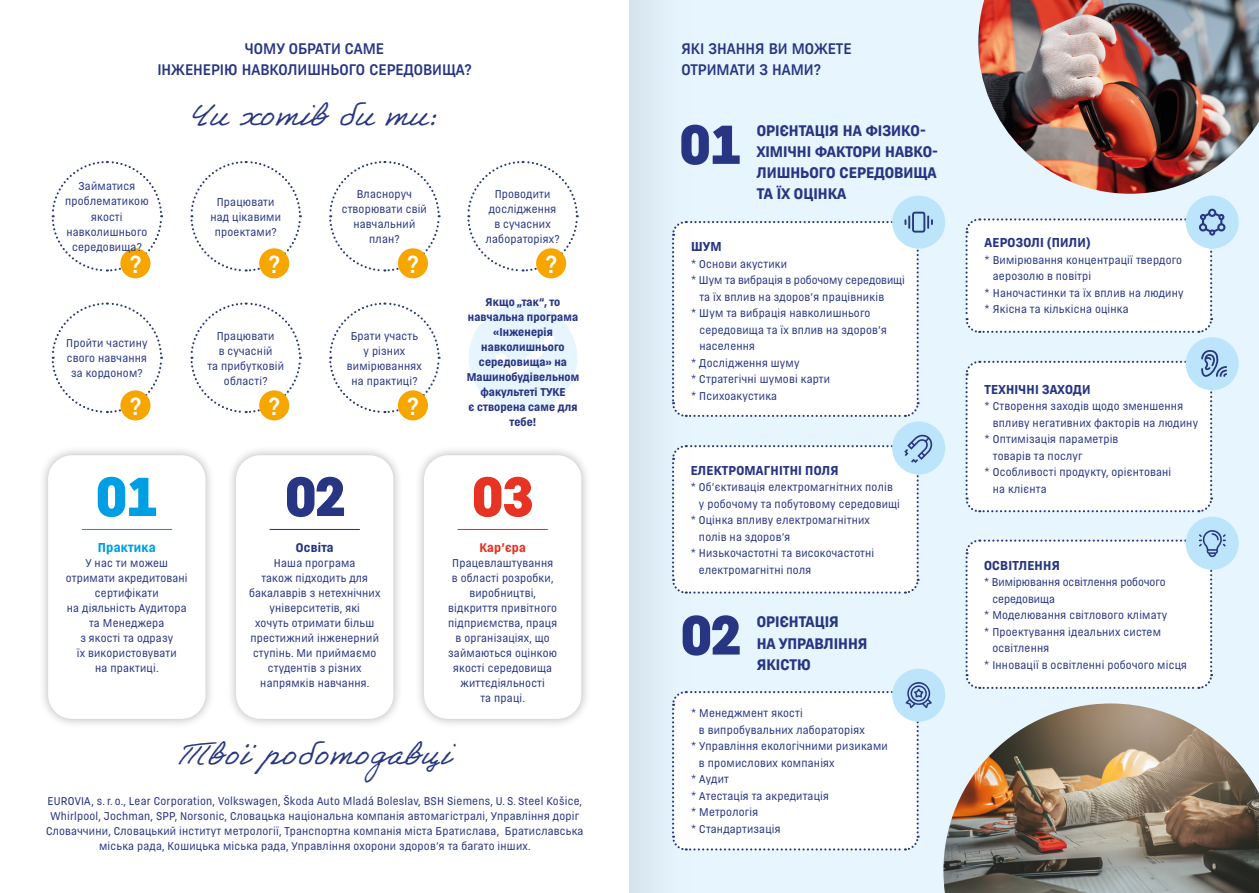
<style>
.page{position:relative;width:1259px;height:893px;background:#fff}
.page>*{position:absolute;margin:0;border:0;box-sizing:border-box;transform-origin:0 0}
.t1{font:900 50.85px "Normatica";color:#283583}
.t2{font:900 50.85px "Normatica";color:#009fe3}
.t3{font:900 50.85px "Normatica";color:#e63323}
.t4{font:31.8px "Adobe Handwriting Ernie";color:#273680}
.t5{font:500 22.95px "Normatica";color:#fff}
.t6{font:700 14.25px/21px "Normatica";color:#283583}
.t7{font:500 14.25px/21px "Normatica";color:#283583;text-align:center}
.t8{font:700 12px "Normatica";letter-spacing:.02em;color:#283583}
.t9{font:700 12px "Normatica";letter-spacing:.02em;color:#009fe3}
.t10{font:700 11.7px "Normatica";letter-spacing:.02em;color:#e63323}
.t11{font:700 11.7px "Normatica";letter-spacing:.02em;color:#283583}
.t12{font:10.5px/15px "Normatica";letter-spacing:.02em;color:#283583;text-align:center}
.t13{font:700 10.5px/15px "Normatica";letter-spacing:.01em;color:#283583;text-align:center}
.t14{font:10.5px "Normatica";color:#283583}
</style>
<div class="page">
<svg style="left:469px;top:303px;width:108px;height:109px"></svg>
<div style="left:38px;top:445px;width:177px;height:284px;background:#000;opacity:.3"></div>
<div style="left:48px;top:455px;width:157px;height:264px;background:#fff;border-radius:24px"></div>
<div style="left:226px;top:445px;width:177px;height:284px;background:#000;opacity:.3"></div>
<div style="left:236px;top:455px;width:157px;height:264px;background:#fff;border-radius:24px"></div>
<div style="left:414px;top:445px;width:177px;height:284px;background:#000;opacity:.3"></div>
<div style="left:424px;top:455px;width:157px;height:264px;background:#fff;border-radius:24px"></div>
<svg style="left:51px;top:161px;width:112px;height:112px"></svg>
<svg style="left:51px;top:302px;width:112px;height:112px"></svg>
<svg style="left:190px;top:161px;width:112px;height:112px"></svg>
<svg style="left:190px;top:302px;width:112px;height:112px"></svg>
<svg style="left:329px;top:161px;width:112px;height:112px"></svg>
<svg style="left:329px;top:302px;width:112px;height:112px"></svg>
<svg style="left:467px;top:161px;width:112px;height:112px"></svg>
<hr style="left:82px;top:529px;width:90px;height:1px;background:#009fe3">
<hr style="left:270px;top:529px;width:90px;height:1px;background:#283583">
<hr style="left:457px;top:529px;width:91px;height:1px;background:#e63323">
<div style="left:120px;top:248px;width:30px;height:30px;background:#f7a600;border-radius:50%"></div>
<div style="left:120px;top:390px;width:30px;height:30px;background:#f7a600;border-radius:50%"></div>
<div style="left:259px;top:248px;width:30px;height:30px;background:#f7a600;border-radius:50%"></div>
<div style="left:259px;top:390px;width:30px;height:30px;background:#f7a600;border-radius:50%"></div>
<div style="left:398px;top:248px;width:30px;height:30px;background:#f7a600;border-radius:50%"></div>
<div style="left:398px;top:390px;width:30px;height:30px;background:#f7a600;border-radius:50%"></div>
<div style="left:536px;top:248px;width:30px;height:30px;background:#f7a600;border-radius:50%"></div>
<div style="left:629px;top:0;width:630px;height:893px;background:#e6f5fe"></div>
<img style="left:978px;top:0;width:281px;height:194px">
<img style="left:943px;top:703px;width:316px;height:190px">
<div style="left:892px;top:196px;width:53px;height:53px;background:#bce4fa;border-radius:50%"></div>
<svg style="left:693px;top:212px;width:240px;height:205px;background:#f9fbfd"></svg>
<div style="left:1185px;top:337px;width:53px;height:53px;background:#bce4fa;border-radius:50%"></div>
<svg style="left:965px;top:350px;width:262px;height:163px;background:#f6f9fc"></svg>
<div style="left:892px;top:669px;width:53px;height:53px;background:#bce4fa;border-radius:50%"></div>
<svg style="left:693px;top:680px;width:239px;height:171px;background:#f6f9fc"></svg>
<div style="left:1185px;top:517px;width:53px;height:53px;background:#bce4fa;border-radius:50%"></div>
<svg style="left:965px;top:529px;width:260px;height:160px;background:#f6f9fc"></svg>
<div style="left:892px;top:421px;width:53px;height:54px;background:#bce4fa;border-radius:50%"></div>
<svg style="left:693px;top:435px;width:239px;height:159px;background:#f7fafc"></svg>
<div style="left:1185px;top:196px;width:53px;height:53px;background:#bce4fa;border-radius:50%"></div>
<svg style="left:965px;top:209px;width:260px;height:124px;background:#f5f8fc"></svg>
<svg style="left:629px;top:0;width:64px;height:893px"></svg>
<h3 class="t7" style="left:157px;top:38px;width:316px">ЧОМУ ОБРАТИ САМЕ<br>ІНЖЕНЕРІЮ НАВКОЛИШНЬОГО СЕРЕДОВИЩА?</h3>
<h2 class="t4" style="left:190px;top:95px;width:250px">Чи хотів би ти:</h2>
<p class="t12" style="left:65px;top:179px;width:85px">Займатися проблематикою якості навколишнього середовища?</p>
<h3 class="t5" style="left:130px;top:250px;width:13px">?</h3>
<p class="t12" style="left:66px;top:336px;width:83px">Пройти частину свого навчання за кордоном?</p>
<h3 class="t5" style="left:130px;top:392px;width:13px">?</h3>
<p class="t12" style="left:210px;top:194px;width:72px">Працювати над цікавими проектами?</p>
<p class="t12" style="left:342px;top:187px;width:87px">Власноруч створювати свій навчальний план?</p>
<p class="t12" style="left:486px;top:187px;width:75px">Проводити дослідження в сучасних лабораторіях?</p>
<h3 class="t5" style="left:268px;top:250px;width:13px">?</h3>
<h3 class="t5" style="left:407px;top:250px;width:13px">?</h3>
<h3 class="t5" style="left:545px;top:250px;width:13px">?</h3>
<p class="t12" style="left:207px;top:328px;width:78px">Працювати<br>в сучасній<br>та прибутковій області?</p>
<h3 class="t5" style="left:268px;top:392px;width:13px">?</h3>
<p class="t12" style="left:347px;top:328px;width:76px">Брати участь у різних вимірюваннях на практиці?</p>
<h3 class="t5" style="left:407px;top:392px;width:13px">?</h3>
<p class="t13" style="left:467px;top:294px;width:114px">Якщо „так“, то навчальна програма «Інженерія навколишнього середовища» на<br>Машинобудівельном факультеті ТУКЕ<br>є створена саме для тебе!</p>
<h1 class="t2" style="left:96px;top:463px;width:63px">01</h1>
<h1 class="t1" style="left:285px;top:463px;width:61px">02</h1>
<h1 class="t3" style="left:472px;top:463px;width:63px">03</h1>
<p class="t9" style="left:98px;top:540px;width:60px">Практика</p>
<p class="t12" style="left:66px;top:555px;width:123px">У нас ти можеш отримати акредитовані сертифікати<br>на діяльність Аудитора та Менеджера<br>з якості та одразу<br>їх використовувати<br>на практиці.</p>
<p class="t11" style="left:296px;top:540px;width:39px">Освіта</p>
<p class="t12" style="left:249px;top:555px;width:133px">Наша програма<br>також підходить для бакалаврів з нетехнічних університетів, які<br>хочуть отримати більш престижний інженерний ступінь. Ми приймаємо студентів з різних напрямків навчання.</p>
<p class="t10" style="left:479px;top:540px;width:48px">Кар’єра</p>
<p class="t12" style="left:448px;top:555px;width:110px">Працевлаштування в області розробки, виробництві, відкриття привітного підприємства, праця в організаціях, що займаються оцінкою якості середовища життєдіяльності<br>та праці.</p>
<h2 class="t4" style="left:178px;top:735px;width:275px">Твої роботодавці</h2>
<p class="t12" style="left:46px;top:794px;width:539px">EUROVIA, s. r. o., Lear Corporation, Volkswagen, Škoda Auto Mladá Boleslav, BSH Siemens, U. S. Steel Košice, Whirlpool, Jochman, SPP, Norsonic, Словацька національна компанія автомагістралі, Управління доріг Словаччини, Словацький інститут метрології, Транспортна компанія міста Братислава, Братиславська міська рада, Кошицька міська рада, Управління охорони здоров’я та багато інших.</p>
<h3 class="t7" style="left:681px;top:38px;width:172px;text-align:left">ЯКІ ЗНАННЯ ВИ МОЖЕТЕ<br>ОТРИМАТИ З НАМИ?</h3>
<h1 class="t1" style="left:679px;top:111px;width:63px">01</h1>
<h3 class="t6" style="left:757px;top:120px;width:183px">ОРІЄНТАЦІЯ НА ФІЗИКО-<br>ХІМІЧНІ ФАКТОРИ НАВКО-<br>ЛИШНЬОГО СЕРЕДОВИЩА<br>ТА ЇХ ОЦІНКА</h3>
<p class="t8" style="left:691px;top:239px;width:32px">ШУМ</p>
<p class="t12" style="left:691px;top:256px;width:97px">* Основи акустики</p>
<p class="t14" style="left:691px;top:274px;width:215px">* Шум та вибрація в робочому середовищі</p>
<p class="t12" style="left:699px;top:289px;width:186px">та їх вплив на здоров’я працівників</p>
<p class="t12" style="left:691px;top:306px;width:181px">* Шум та вибрація навколишнього</p>
<p class="t12" style="left:699px;top:322px;width:189px">середовища та їх вплив на здоров’я</p>
<p class="t12" style="left:699px;top:339px;width:57px">населення</p>
<p class="t12" style="left:691px;top:355px;width:110px">* Дослідження шуму</p>
<p class="t12" style="left:691px;top:372px;width:141px">* Стратегічні шумові карти</p>
<p class="t12" style="left:691px;top:388px;width:88px">* Психоакустика</p>
<p class="t8" style="left:690px;top:463px;width:149px">ЕЛЕКТРОМАГНІТНІ ПОЛЯ</p>
<p class="t12" style="left:690px;top:480px;width:204px">* Об’єктивація електромагнітних полів</p>
<p class="t12" style="left:699px;top:496px;width:203px">у робочому та побутовому середовищі</p>
<p class="t12" style="left:690px;top:513px;width:181px">* Оцінка впливу електромагнітних</p>
<p class="t12" style="left:699px;top:529px;width:93px">полів на здоров’я</p>
<p class="t12" style="left:690px;top:546px;width:185px">* Низькочастотні та високочастотні</p>
<p class="t12" style="left:699px;top:562px;width:114px">електромагнітні поля</p>
<h1 class="t1" style="left:681px;top:602px;width:61px">02</h1>
<h3 class="t6" style="left:757px;top:611px;width:112px">ОРІЄНТАЦІЯ<br>НА УПРАВЛІННЯ<br>ЯКІСТЮ</h3>
<p class="t12" style="left:691px;top:705px;width:113px">* Менеджмент якості</p>
<p class="t12" style="left:699px;top:722px;width:167px">в випробувальних лабораторіях</p>
<p class="t12" style="left:691px;top:738px;width:198px">* Управління екологічними ризиками</p>
<p class="t12" style="left:699px;top:755px;width:137px">в промислових компаніях</p>
<p class="t12" style="left:691px;top:771px;width:39px">* Аудит</p>
<p class="t12" style="left:691px;top:788px;width:139px">* Атестація та акредитація</p>
<p class="t12" style="left:691px;top:804px;width:69px">* Метрологія</p>
<p class="t12" style="left:691px;top:821px;width:91px">* Стандартизація</p>
<p class="t8" style="left:984px;top:235px;width:107px">АЕРОЗОЛІ (ПИЛИ)</p>
<p class="t12" style="left:984px;top:252px;width:199px">* Вимірювання концентрації твердого</p>
<p class="t12" style="left:993px;top:269px;width:100px">аерозолю в повітрі</p>
<p class="t12" style="left:984px;top:285px;width:201px">* Наночастинки та їх вплив на людину</p>
<p class="t12" style="left:984px;top:302px;width:146px">* Якісна та кількісна оцінка</p>
<p class="t8" style="left:984px;top:381px;width:108px">ТЕХНІЧНІ ЗАХОДИ</p>
<p class="t12" style="left:984px;top:398px;width:200px">* Створення заходів щодо зменшення</p>
<p class="t12" style="left:993px;top:415px;width:207px">впливу негативних факторів на людину</p>
<p class="t12" style="left:984px;top:431px;width:135px">* Оптимізація параметрів</p>
<p class="t12" style="left:993px;top:448px;width:91px">товарів та послуг</p>
<p class="t12" style="left:984px;top:464px;width:188px">* Особливості продукту, орієнтовані</p>
<p class="t12" style="left:993px;top:481px;width:55px">на клієнта</p>
<p class="t8" style="left:984px;top:558px;width:77px">ОСВІТЛЕННЯ</p>
<p class="t14" style="left:984px;top:576px;width:183px">* Вимірювання освітлення робочого</p>
<p class="t14" style="left:992px;top:593px;width:64px">середовища</p>
<p class="t12" style="left:984px;top:608px;width:184px">* Моделювання світлового клімату</p>
<p class="t12" style="left:984px;top:624px;width:178px">* Проектування ідеальних систем</p>
<p class="t12" style="left:992px;top:641px;width:58px">освітлення</p>
<p class="t12" style="left:984px;top:657px;width:204px">* Інновації в освітленні робочого місця</p>
</div>
